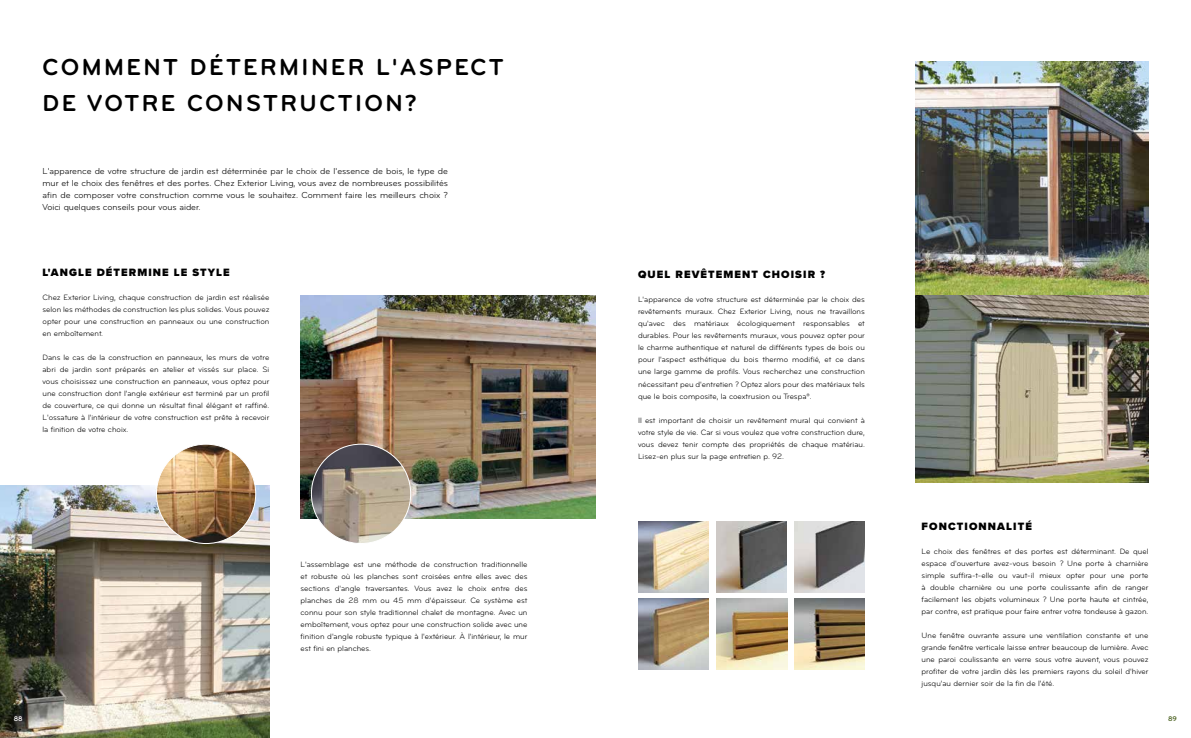
<style>
.page{position:relative;width:1191px;height:738px;background:#fff}
.page>*{position:absolute;margin:0;border:0;box-sizing:border-box;transform-origin:0 0}
.t1{font:700 24px/36px "Bryant Pro";letter-spacing:.1em;color:#000}
.t2{font:900 11px "Proxima Nova";letter-spacing:.1em;color:#000}
.t3{font:9px/12px "Bryant Pro";color:#000;text-align:justify}
.t4{font:8px/12px "Bryant Pro";color:#000;text-align:justify}
.t5{font:700 7px "Bryant Pro";color:#fff}
.t6{font:700 7px "Bryant Pro";color:#4f6526}
</style>
<div class="page">
<img style="left:300px;top:295px;width:295px;height:222px">
<img style="left:0;top:485px;width:269px;height:252px">
<img style="left:156px;top:444px;width:100px;height:99px;border-radius:50px">
<img style="left:716px;top:521px;width:71px;height:71px">
<img style="left:716px;top:598px;width:71px;height:71px">
<img style="left:794px;top:598px;width:71px;height:71px">
<img style="left:794px;top:521px;width:71px;height:71px">
<img style="left:638px;top:598px;width:71px;height:71px">
<img style="left:638px;top:521px;width:71px;height:71px">
<img style="left:916px;top:62px;width:232px;height:420px">
<img style="left:311px;top:444px;width:100px;height:99px;border-radius:50px">
<h1 class="t1" style="left:43px;top:49px;width:463px">COMMENT DÉTERMINER L'ASPECT<br>DE VOTRE CONSTRUCTION?</h1>
<p class="t3" style="left:43px;top:165px;width:407px">L'apparence de votre structure de jardin est déterminée par le choix de l'essence de bois, le type de mur et le choix des fenêtres et des portes. Chez Exterior Living, vous avez de nombreuses possibilités afin de composer votre construction comme vous le souhaitez. Comment faire les meilleurs choix ?<br>Voici quelques conseils pour vous aider.</p>
<h2 class="t2" style="left:43px;top:263px;width:189px">L'ANGLE DÉTERMINE LE STYLE</h2>
<p class="t4" style="left:43px;top:291px;width:228px">Chez Exterior Living, chaque construction de jardin est réalisée selon les méthodes de construction les plus solides. Vous pouvez opter pour une construction en panneaux ou une construction en emboîtement.</p>
<p class="t4" style="left:43px;top:351px;width:228px">Dans le cas de la construction en panneaux, les murs de votre abri de jardin sont préparés en atelier et vissés sur place. Si vous choisissez une construction en panneaux, vous optez pour une construction dont l'angle extérieur est terminé par un profil de couverture, ce qui donne un résultat final élégant et raffiné.<br>L'ossature à l'intérieur de votre construction est prête à recevoir la finition de votre choix.</p>
<p class="t4" style="left:300px;top:558px;width:228px">L'assemblage est une méthode de construction traditionnelle et robuste où les planches sont croisées entre elles avec des sections d'angle traversantes. Vous avez le choix entre des planches de 28 mm ou 45 mm d'épaisseur. Ce système est connu pour son style traditionnel chalet de montagne. Avec un emboîtement, vous optez pour une construction solide avec une finition d'angle robuste typique à l'extérieur. À l'intérieur, le mur est fini en planches.</p>
<h2 class="t2" style="left:638px;top:266px;width:188px">QUEL REVÊTEMENT CHOISIR ?</h2>
<p class="t4" style="left:638px;top:293px;width:228px">L'apparence de votre structure est déterminée par le choix des revêtements muraux. Chez Exterior Living, nous ne travaillons qu'avec des matériaux écologiquement responsables et durables. Pour les revêtements muraux, vous pouvez opter pour le charme authentique et naturel de différents types de bois ou pour l'aspect esthétique du bois thermo modifié, et ce dans une large gamme de profils. Vous recherchez une construction nécessitant peu d'entretien ? Optez alors pour des matériaux tels que le bois composite, la coextrusion ou Trespa®.</p>
<p class="t4" style="left:638px;top:413px;width:228px">Il est important de choisir un revêtement mural qui convient à votre style de vie. Car si vous voulez que votre construction dure, vous devez tenir compte des propriétés de chaque matériau.<br>Lisez-en plus sur la page entretien p. 92.</p>
<h2 class="t2" style="left:921px;top:518px;width:112px">FONCTIONNALITÉ</h2>
<p class="t4" style="left:921px;top:545px;width:228px">Le choix des fenêtres et des portes est déterminant. De quel espace d'ouverture avez-vous besoin ? Une porte à charnière simple suffira-t-elle ou vaut-il mieux opter pour une porte à double charnière ou une porte coulissante afin de ranger facilement les objets volumineux ? Une porte haute et cintrée, par contre, est pratique pour faire entrer votre tondeuse à gazon.</p>
<p class="t4" style="left:921px;top:629px;width:228px">Une fenêtre ouvrante assure une ventilation constante et une grande fenêtre verticale laisse entrer beaucoup de lumière. Avec une paroi coulissante en verre sous votre auvent, vous pouvez profiter de votre jardin dès les premiers rayons du soleil d'hiver jusqu'au dernier soir de la fin de l'été.</p>
<p class="t5" style="left:14px;top:713px;width:10px">88</p>
<p class="t6" style="left:1168px;top:713px;width:10px">89</p>
</div>
